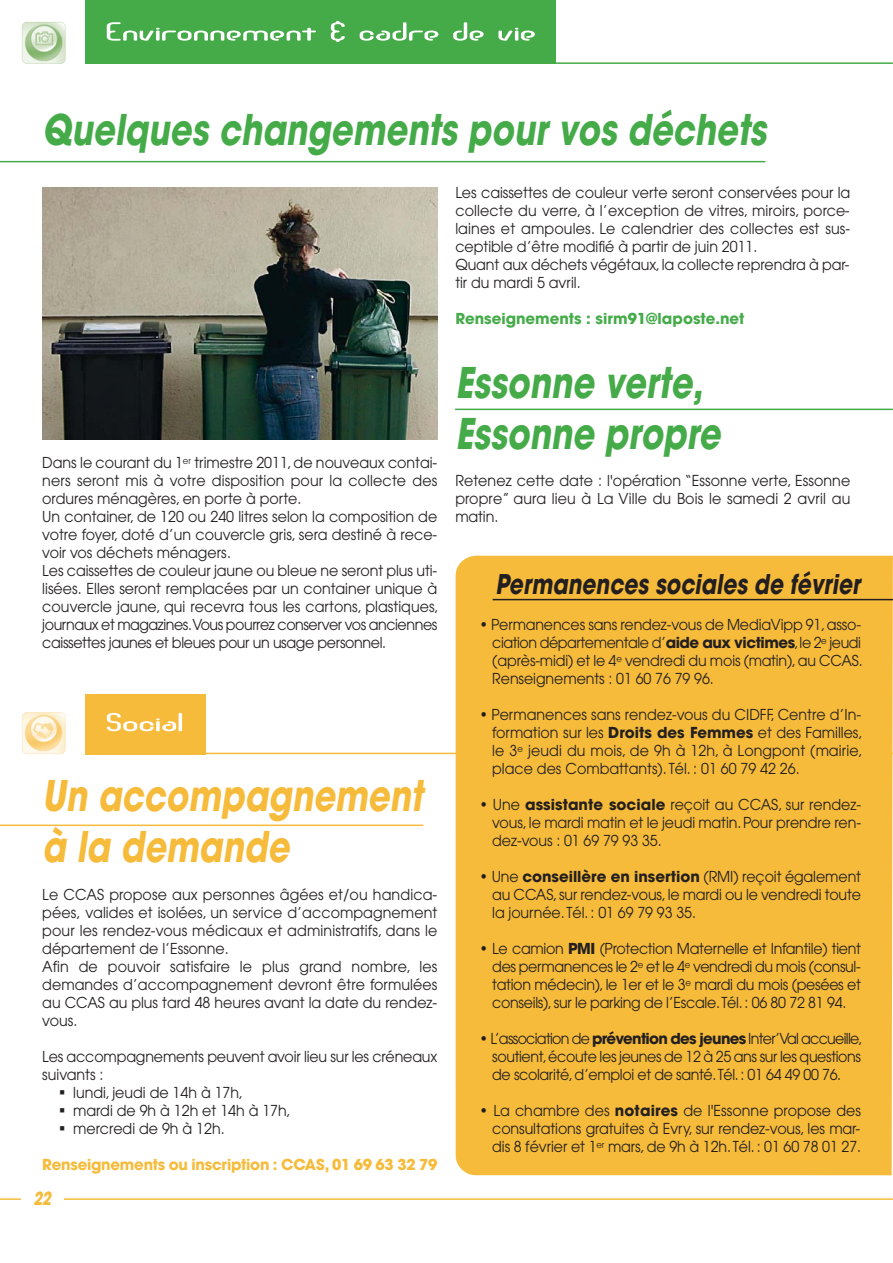
<style>
.page{position:relative;width:893px;height:1263px;background:#fff}
.page>*{position:absolute;margin:0;border:0;box-sizing:border-box;transform-origin:0 0}
.t1{font:italic 700 42px/50.4px "Avant Garde";letter-spacing:.005em;color:#45ab49;scale:.8 1}
.t2{font:italic 700 42px/50.4px "Avant Garde";color:#f6bb3b;scale:.8 1}
.t3{font:italic 700 27px "Avant Garde";color:#231f20;scale:.8 1}
.t4{font:italic 700 18px "Avant Garde";color:#f6bb3b;scale:.8 1}
.t5{font:15px/18px "Avant Garde";color:#231f20;text-align:justify;scale:.95 1}
.t6{font:700 15px "Avant Garde";letter-spacing:-.015em;color:#f6bb3b}
.t7{font:700 15px "Avant Garde";color:#45ab49}
.s1{font-weight:700}
</style>
<div class="page">
<hr style="left:0;top:1198px;width:892px;height:2px;background:#f6bb3b">
<div style="left:21px;top:1178px;width:43px;height:43px;background:#fff"></div>
<img style="left:22px;top:712px;width:44px;height:43px;border-radius:6px">
<div style="left:85px;top:694px;width:121px;height:60px;background:#f6bb3b"></div>
<hr style="left:198px;top:753px;width:694px;height:1px;background:#f6bb3b">
<hr style="left:455px;top:409px;width:437px;height:1px;background:#45ab49">
<hr style="left:0;top:825px;width:423px;height:1px;background:#f6bb3b">
<svg style="left:107px;top:713px;width:75px;height:18px"></svg>
<img style="left:42px;top:187px;width:395px;height:252px">
<hr style="left:0;top:161px;width:765px;height:1px;background:#45ab49">
<div style="left:456px;top:556px;width:436px;height:619px;background:#f6bb3b"></div>
<hr style="left:493px;top:599px;width:399px;height:1px;background:#231f20">
<img style="left:22px;top:22px;width:44px;height:42px;border-radius:6px">
<div style="left:85px;top:0;width:471px;height:64px;background:#45ab49"></div>
<svg style="left:107px;top:21px;width:428px;height:21px"></svg>
<hr style="left:524px;top:62px;width:368px;height:2px;background:#45ab49">
<h1 class="t1" style="left:42px;top:108px;width:914px">Quelques changements pour vos déchets</h1>
<p class="t5" style="left:42px;top:455px;width:419px;text-align:left">Dans le courant du 1<sup>er</sup> trimestre 2011, de nouveaux contai&shy;ners seront mis à votre disposition pour la collecte des ordures ménagères, en porte à porte.<br>Un container, de 120 ou 240 litres selon la composition de votre foyer, doté d’un couvercle gris, sera destiné à rece&shy;voir vos déchets ménagers.<br>Les caissettes de couleur jaune ou bleue ne seront plus uti&shy;lisées. Elles seront remplacées par un container unique à couvercle jaune, qui recevra tous les cartons, plastiques, journaux et magazines.Vous pourrez conserver vos anciennes caissettes jaunes et bleues pour un usage personnel.</p>
<h1 class="t2" style="left:42px;top:775px;width:477px">Un accompagnement à la demande</h1>
<p class="t5" style="left:42px;top:887px;width:417px;text-align:left">Le CCAS propose aux personnes âgées et/ou handica&shy;pées, valides et isolées, un service d’accompagnement pour les rendez-vous médicaux et administratifs, dans le département de l’Essonne.<br>Afin de pouvoir satisfaire le plus grand nombre, les demandes d’accompagnement devront être formulées au CCAS au plus tard 48 heures avant la date du rendez&shy;vous.</p>
<p class="t5" style="left:42px;top:1049px;width:417px">Les accompagnements peuvent avoir lieu sur les créneaux suivants :</p>
<p class="t5" style="left:55px;top:1085px;width:199px">▪ lundi, jeudi de 14h à 17h,</p>
<p class="t5" style="left:55px;top:1103px;width:250px">▪ mardi de 9h à 12h et 14h à 17h,</p>
<p class="t5" style="left:55px;top:1121px;width:180px">▪ mercredi de 9h à 12h.</p>
<p class="t6" style="left:42px;top:1159px;width:396px">Renseignements ou inscription : CCAS, 01 69 63 32 79</p>
<p class="t4" style="left:33px;top:1191px;width:27px">22</p>
<p class="t5" style="left:455px;top:185px;width:417px;text-align:left">Les caissettes de couleur verte seront conservées pour la collecte du verre, à l’exception de vitres, miroirs, porce&shy;laines et ampoules. Le calendrier des collectes est sus&shy;ceptible d’être modifié à partir de juin 2011.<br>Quant aux déchets végétaux, la collecte reprendra à par&shy;tir du mardi 5 avril.</p>
<p class="t7" style="left:455px;top:313px;width:291px">Renseignements : sirm91@laposte.net</p>
<h1 class="t1" style="left:455px;top:362px;width:340px">Essonne verte,<br>Essonne propre</h1>
<p class="t5" style="left:455px;top:473px;width:417px">Retenez cette date : l'opération “Essonne verte, Essonne propre” aura lieu à La Ville du Bois le samedi 2 avril au matin.</p>
<h2 class="t3" style="left:495px;top:574px;width:462px">Permanences sociales de février</h2>
<p class="t5" style="left:492px;top:617px;width:391px;text-indent:-13px">• Permanences sans rendez-vous de MediaVipp 91, asso&shy;ciation départementale d’<span class="s1">aide aux victimes</span>, le 2<sup>e</sup> jeudi (après-midi) et le 4<sup>e</sup> vendredi du mois (matin), au CCAS.<br>Renseignements : 01 60 76 79 96.</p>
<p class="t5" style="left:492px;top:707px;width:391px;text-indent:-13px">• Permanences sans rendez-vous du CIDFF, Centre d’In&shy;formation sur les <span class="s1">Droits des Femmes</span> et des Familles, le 3<sup>e</sup> jeudi du mois, de 9h à 12h, à Longpont (mairie, place des Combattants). Tél. : 01 60 79 42 26.</p>
<p class="t5" style="left:492px;top:797px;width:390px;text-indent:-13px">• Une <span class="s1">assistante sociale</span> reçoit au CCAS, sur rendez&shy;vous, le mardi matin et le jeudi matin. Pour prendre ren&shy;dez-vous : 01 69 79 93 35.</p>
<p class="t5" style="left:492px;top:869px;width:390px;text-indent:-13px">• Une <span class="s1">conseillère en insertion</span> (RMI) reçoit également au CCAS, sur rendez-vous, le mardi ou le vendredi toute la journée. Tél. : 01 69 79 93 35.</p>
<p class="t5" style="left:492px;top:941px;width:390px;text-indent:-13px">• Le camion <span class="s1">PMI</span> (Protection Maternelle et Infantile) tient des permanences le 2<sup>e</sup> et le 4<sup>e</sup> vendredi du mois (consul&shy;tation médecin), le 1er et le 3<sup>e</sup> mardi du mois (pesées et conseils), sur le parking de l’Escale. Tél. : 06 80 72 81 94.</p>
<p class="t5" style="left:492px;top:1031px;width:391px;text-indent:-13px">• L’association de <span class="s1">prévention des jeunes</span> Inter’Val accueille, soutient, écoute les jeunes de 12 à 25 ans sur les questions de scolarité, d’emploi et de santé. Tél. : 01 64 49 00 76.</p>
<p class="t5" style="left:492px;top:1103px;width:390px;text-indent:-13px">• La chambre des <span class="s1">notaires</span> de l'Essonne propose des consultations gratuites à Evry, sur rendez-vous, les mar&shy;dis 8 février et 1<sup>er</sup> mars, de 9h à 12h. Tél. : 01 60 78 01 27.</p>
</div>
